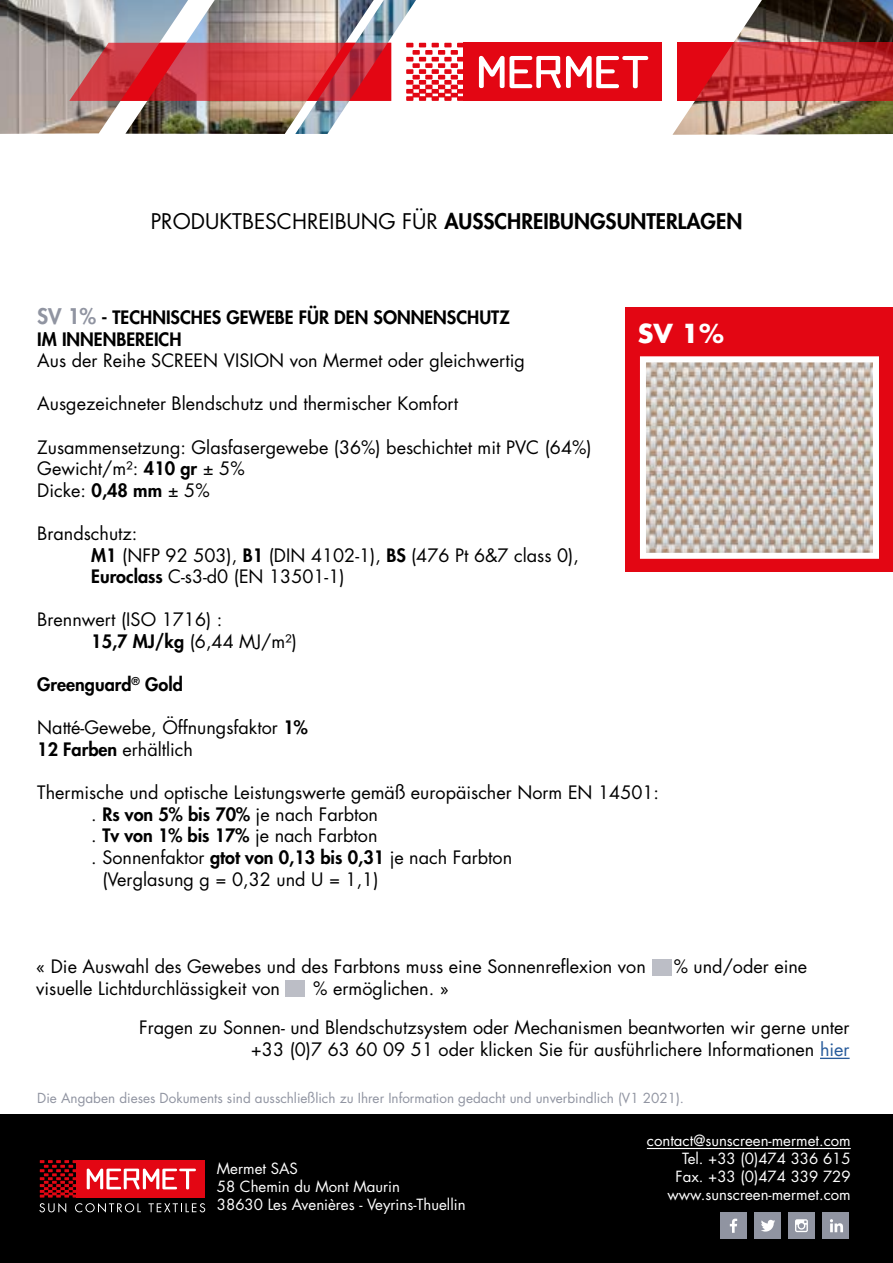
<style>
.page{position:relative;width:893px;height:1263px;background:#fff}
.page>*{position:absolute;margin:0;border:0;box-sizing:border-box;transform-origin:0 0}
.t1{font:700 25.5px "Futura";color:#fff}
.t2{font:800 21px "Futura";color:#000}
.t3{font:18px/21.6px "Futura";color:#000}
.t4{font:800 18px/21.6px "Futura";color:#000}
.t5{font:15px/18px "Futura";color:#fff}
.t6{font:13.5px "Futura";color:#9094a1}
.s1{font-weight:400}
.s2{font-size:21px;color:#9094a1}
.s3{font-weight:800}
.s4{color:#275b9b}
</style>
<div class="page">
<img style="left:0;top:0;width:125px;height:134px">
<img style="left:125px;top:0;width:170px;height:134px">
<img style="left:295px;top:0;width:121px;height:134px">
<img style="left:672px;top:0;width:221px;height:135px">
<svg style="left:678px;top:43px;width:215px;height:58px;background:#d12e34"></svg>
<svg style="left:62px;top:43px;width:329px;height:58px;background:#ce3a42"></svg>
<div style="left:463px;top:43px;width:199px;height:58px;background:#e30613"></div>
<svg style="left:407px;top:43px;width:56px;height:58px"></svg>
<svg style="left:479px;top:56px;width:169px;height:32px"></svg>
<div style="left:0;top:1114px;width:893px;height:149px;background:#000"></div>
<hr style="left:647px;top:1148px;width:204px;height:1px;background:#fff">
<div style="left:77px;top:1160px;width:128px;height:37px;background:#e30613"></div>
<svg style="left:40px;top:1160px;width:37px;height:37px"></svg>
<svg style="left:87px;top:1168px;width:109px;height:21px"></svg>
<svg style="left:39px;top:1203px;width:27px;height:9px"></svg>
<svg style="left:75px;top:1203px;width:66px;height:9px"></svg>
<svg style="left:148px;top:1203px;width:57px;height:9px"></svg>
<div style="left:720px;top:1212px;width:27px;height:27px;background:#9094a1"></div>
<svg style="left:730px;top:1218px;width:7px;height:15px"></svg>
<div style="left:754px;top:1212px;width:27px;height:27px;background:#9094a1"></div>
<svg style="left:761px;top:1220px;width:14px;height:11px"></svg>
<div style="left:788px;top:1213px;width:26px;height:26px;background:#9094a1"></div>
<svg style="left:795px;top:1219px;width:13px;height:13px"></svg>
<div style="left:823px;top:1212px;width:26px;height:27px;background:#9094a1"></div>
<svg style="left:830px;top:1219px;width:13px;height:13px"></svg>
<div style="left:652px;top:959px;width:20px;height:17px;background:#bcbec6"></div>
<div style="left:285px;top:980px;width:20px;height:17px;background:#bcbec6"></div>
<hr style="left:820px;top:1058px;width:30px;height:1px;background:#275b9b">
<div style="left:625px;top:307px;width:268px;height:265px;background:#e30613"></div>
<img style="left:647px;top:363px;width:225px;height:189px">
<div style="left:640px;top:356px;width:239px;height:203px;border:6px solid #fff"></div>
<p class="t2" style="left:151px;top:208px;width:593px"><span class="s1">PRODUKTBESCHREIBUNG FÜR</span> AUSSCHREIBUNGSUNTERLAGEN</p>
<p class="t4" style="left:37px;top:306px;width:474px"><span class="s2">SV 1%</span> - TECHNISCHES GEWEBE FÜR DEN SONNENSCHUTZ<br>IM INNENBEREICH</p>
<p class="t3" style="left:37px;top:350px;width:489px">Aus der Reihe SCREEN VISION von Mermet oder gleichwertig</p>
<p class="t3" style="left:37px;top:393px;width:422px">Ausgezeichneter Blendschutz und thermischer Komfort</p>
<p class="t3" style="left:37px;top:436px;width:556px">Zusammensetzung: Glasfasergewebe (36%) beschichtet mit PVC (64%)<br>Gewicht/m²: <span class="s3">410 gr</span> ± 5%<br>Dicke: <span class="s3">0,48 mm</span> ± 5%</p>
<p class="t3" style="left:91px;top:522px;width:489px;text-indent:-54px">Brandschutz:<br><span class="s3">M1</span> (NFP 92 503), <span class="s3">B1</span> (DIN 4102-1), <span class="s3">BS</span> (476 Pt 6&amp;7 class 0),<br><span class="s3">Euroclass</span> C-s3-d0 (EN 13501-1)</p>
<p class="t3" style="left:91px;top:609px;width:207px;text-indent:-54px">Brennwert (ISO 1716) :<br><span class="s3">15,7 MJ/kg</span> (6,44 MJ/m²)</p>
<p class="t4" style="left:37px;top:673px;width:147px">Greenguard<sup>®</sup> Gold</p>
<p class="t3" style="left:37px;top:717px;width:272px">Natté-Gewebe, Öffnungsfaktor <span class="s3">1%<br>12 Farben</span> erhältlich</p>
<p class="t3" style="left:37px;top:782px;width:623px">Thermische und optische Leistungswerte gemäß europäischer Norm EN 14501:</p>
<p class="t3" style="left:91px;top:803px;width:288px">. <span class="s3">Rs von 5% bis 70%</span> je nach Farbton</p>
<p class="t3" style="left:91px;top:825px;width:288px">. <span class="s3">Tv von 1% bis 17%</span> je nach Farbton</p>
<p class="t3" style="left:91px;top:846px;width:422px">. Sonnenfaktor <span class="s3">gtot von 0,13 bis 0,31</span> je nach Farbton</p>
<p class="t3" style="left:102px;top:868px;width:278px">(Verglasung g = 0,32 und U = 1,1)</p>
<h1 class="t1" style="left:638px;top:315px;width:88px">SV 1%</h1>
<p class="t3" style="left:36px;top:955px;width:611px">« Die Auswahl des Gewebes und des Farbtons muss eine Sonnenreflexion von</p>
<p class="t3" style="left:674px;top:955px;width:135px">% und/oder eine</p>
<p class="t3" style="left:36px;top:977px;width:245px">visuelle Lichtdurchlässigkeit von</p>
<p class="t3" style="left:139px;top:968px;width:712px;line-height:39.5px;text-indent:174px">% ermöglichen. »<br>Fragen zu Sonnen- und Blendschutzsystem oder Mechanismen beantworten wir gerne unter</p>
<p class="t3" style="left:251px;top:1038px;width:600px">+33 (0)7 63 60 09 51 oder klicken Sie für ausführlichere Informationen <span class="s4">hier</span></p>
<p class="t6" style="left:37px;top:1089px;width:648px">Die Angaben dieses Dokuments sind ausschließlich zu Ihrer Information gedacht und unverbindlich (V1 2021).</p>
<p class="t5" style="left:217px;top:1159px;width:250px">Mermet SAS<br>58 Chemin du Mont Maurin<br>38630 Les Avenières - Veyrins-Thuellin</p>
<p class="t5" style="left:647px;top:1131px;width:205px;text-align:right">contact@sunscreen-mermet.com<br>Tel. +33 (0)474 336 615<br>Fax. +33 (0)474 339 729 www.sunscreen-mermet.com</p>
</div>
